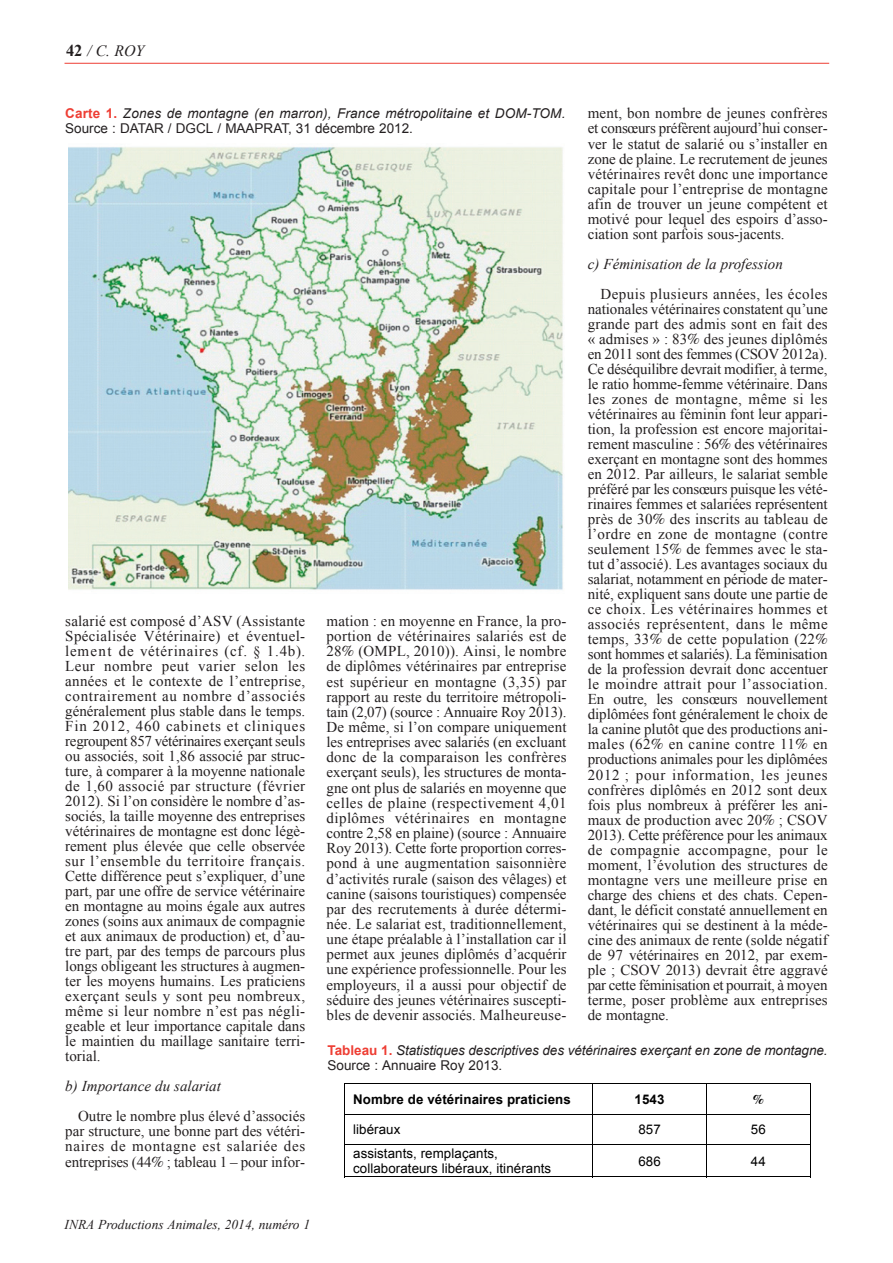
<style>
.page{position:relative;width:893px;height:1263px;background:#fff}
.page>*{position:absolute;margin:0;border:0;box-sizing:border-box;transform-origin:0 0}
.t1{font:italic 15.75px "Times New Roman";color:#231f20}
.t2{font:15px/15px "Times New Roman";color:#231f20;text-align:justify}
.t3{font:15px/30px "Times New Roman";letter-spacing:.03em;color:#231f20}
.t4{font:italic 13.5px/15px "Arial";letter-spacing:-.005em;color:#231f20}
.t5{font:italic 13.5px "Times New Roman";color:#231f20}
.t6{font:13.35px/15.5px "Arial MT+XRQXUB";letter-spacing:.005em;color:#000}
.t7{font:13.35px "Arial Bold MT+NFPWDX";letter-spacing:.005em;color:#000}
.t8{font:13.35px "Century Schoolbook BT Bold+KHKRHI";color:#000}
.s1{font-weight:700;font-style:normal;font-size:16.5px}
.s2{font-style:italic}
.s3{font-family:"Century Schoolbook BT";font-style:italic}
.s4{font-weight:700;font-style:normal;color:#ee3e34}
.s5{font-style:normal}
</style>
<div class="page">
<hr style="left:65px;top:63px;width:764px;height:1px;background:#ee3e34">
<img style="left:68px;top:147px;width:495px;height:443px">
<hr style="left:345px;top:1083px;width:466px;height:1px;background:#000">
<hr style="left:345px;top:1084px;width:1px;height:30px;background:#000">
<hr style="left:592px;top:1084px;width:1px;height:30px;background:#000">
<hr style="left:706px;top:1084px;width:1px;height:30px;background:#000">
<hr style="left:810px;top:1084px;width:1px;height:30px;background:#000">
<hr style="left:345px;top:1114px;width:466px;height:1px;background:#000">
<hr style="left:345px;top:1114px;width:1px;height:30px;background:#000">
<hr style="left:592px;top:1114px;width:1px;height:30px;background:#000">
<hr style="left:706px;top:1114px;width:1px;height:30px;background:#000">
<hr style="left:810px;top:1114px;width:1px;height:30px;background:#000">
<hr style="left:345px;top:1144px;width:466px;height:1px;background:#000">
<hr style="left:345px;top:1145px;width:1px;height:32px;background:#000">
<hr style="left:345px;top:1176px;width:247px;height:1px;background:#000">
<hr style="left:592px;top:1145px;width:1px;height:32px;background:#000">
<hr style="left:593px;top:1176px;width:113px;height:1px;background:#000">
<hr style="left:706px;top:1145px;width:1px;height:32px;background:#000">
<hr style="left:707px;top:1176px;width:103px;height:1px;background:#000">
<hr style="left:810px;top:1145px;width:1px;height:32px;background:#000">
<p class="t1" style="left:66px;top:42px;width:80px"><span class="s1">42</span> / C. ROY</p>
<p class="t2" style="left:588px;top:106px;width:242px">ment, bon nombre de jeunes confrères et consœurs préfèrent aujourd’hui conser&shy;ver le statut de salarié ou s’installer en zone de plaine. Le recrutement de jeunes vétérinaires revêt donc une importance capitale pour l’entreprise de montagne afin de trouver un jeune compétent et motivé pour lequel des espoirs d’asso&shy;ciation sont parfois sous-jacents.</p>
<p class="t3" style="left:600px;top:249px;width:229px;text-indent:-13px"><span class="s2">c) Féminisation de la profession<br></span>Depuis plusieurs années, les écoles</p>
<p class="t2" style="left:588px;top:302px;width:242px">nationales vétérinaires constatent qu’une grande part des admis sont en fait des « admises » : 83<span class="s3">%</span> des jeunes diplômés en 2011 sont des femmes (CSOV 2012a).<br>Ce déséquilibre devrait modifier, à terme, le ratio homme-femme vétérinaire. Dans les zones de montagne, même si les vétérinaires au féminin font leur appari&shy;tion, la profession est encore majoritai&shy;rement masculine : 56<span class="s3">%</span> des vétérinaires exerçant en montagne sont des hommes en 2012. Par ailleurs, le salariat semble préféré par les consœurs puisque les vété&shy;rinaires femmes et salariées représentent près de 30<span class="s3">%</span> des inscrits au tableau de l’ordre en zone de montagne (contre seulement 15<span class="s3">%</span> de femmes avec le sta&shy;tut d’associé). Les avantages sociaux du salariat, notamment en période de mater&shy;nité, expliquent sans doute une partie de ce choix. Les vétérinaires hommes et associés représentent, dans le même temps, 33<span class="s3">%</span> de cette population (22<span class="s3">% </span>sont hommes et salariés). La féminisation de la profession devrait donc accentuer le moindre attrait pour l’association.<br>En outre, les consœurs nouvellement diplômées font généralement le choix de la canine plutôt que des productions ani&shy;males (62<span class="s3">%</span> en canine contre 11<span class="s3">%</span> en productions animales pour les diplômées 2012 ; pour information, les jeunes confrères diplômés en 2012 sont deux fois plus nombreux à préférer les ani&shy;maux de production avec 20<span class="s3">%</span> ; CSOV 2013). Cette préférence pour les animaux de compagnie accompagne, pour le moment, l’évolution des structures de montagne vers une meilleure prise en charge des chiens et des chats. Cepen&shy;dant, le déficit constaté annuellement en vétérinaires qui se destinent à la méde&shy;cine des animaux de rente (solde négatif de 97 vétérinaires en 2012, par exem&shy;ple ; CSOV 2013) devrait être aggravé par cette féminisation et pourrait, à moyen terme, poser problème aux entreprises de montagne.</p>
<p class="t4" style="left:65px;top:105px;width:502px"><span class="s4">Carte 1.</span> Zones de montagne (en marron), France métropolitaine et DOM-TOM.<br><span class="s5">Source : DATAR / DGCL / MAAPRAT, 31 décembre 2012.</span></p>
<p class="t2" style="left:326px;top:613px;width:242px">mation : en moyenne en France, la pro&shy;portion de vétérinaires salariés est de 28<span class="s3">%</span> (OMPL, 2010)). Ainsi, le nombre de diplômes vétérinaires par entreprise est supérieur en montagne (3,35) par rapport au reste du territoire métropoli&shy;tain (2,07) (source : Annuaire Roy 2013).<br>De même, si l’on compare uniquement les entreprises avec salariés (en excluant donc de la comparaison les confrères exerçant seuls), les structures de monta&shy;gne ont plus de salariés en moyenne que celles de plaine (respectivement 4,01 diplômes vétérinaires en montagne contre 2,58 en plaine) (source : Annuaire Roy 2013). Cette forte proportion corres&shy;pond à une augmentation saisonnière d’activités rurale (saison des vêlages) et canine (saisons touristiques) compensée par des recrutements à durée détermi&shy;née. Le salariat est, traditionnellement, une étape préalable à l’installation car il permet aux jeunes diplômés d’acquérir une expérience professionnelle. Pour les employeurs, il a aussi pour objectif de séduire des jeunes vétérinaires suscepti&shy;bles de devenir associés. Malheureuse-</p>
<p class="t2" style="left:65px;top:613px;width:242px">salarié est composé d’ASV (Assistante Spécialisée Vétérinaire) et éventuel&shy;lement de vétérinaires (cf. § 1.4b).<br>Leur nombre peut varier selon les années et le contexte de l’entreprise, contrairement au nombre d’associés généralement plus stable dans le temps.<br>Fin 2012, 460 cabinets et cliniques regroupent 857 vétérinaires exerçant seuls ou associés, soit 1,86 associé par struc&shy;ture, à comparer à la moyenne nationale de 1,60 associé par structure (février 2012). Si l’on considère le nombre d’as&shy;sociés, la taille moyenne des entreprises vétérinaires de montagne est donc légè&shy;rement plus élevée que celle observée sur l’ensemble du territoire français.<br>Cette différence peut s’expliquer, d’une part, par une offre de service vétérinaire en montagne au moins égale aux autres zones (soins aux animaux de compagnie et aux animaux de production) et, d’au&shy;tre part, par des temps de parcours plus longs obligeant les structures à augmen&shy;ter les moyens humains. Les praticiens exerçant seuls y sont peu nombreux, même si leur nombre n’est pas négli&shy;geable et leur importance capitale dans le maintien du maillage sanitaire terri&shy;torial.</p>
<p class="t2" style="left:78px;top:1071px;width:229px;line-height:30.2px;text-indent:-13px"><span class="s2">b) Importance du salariat<br></span>Outre le nombre plus élevé d’associés</p>
<p class="t2" style="left:65px;top:1124px;width:241px">par structure, une bonne part des vétéri&shy;naires de montagne est salariée des entreprises (44<span class="s3">%</span> ; tableau 1 – pour infor-</p>
<p class="t4" style="left:327px;top:1043px;width:502px"><span class="s4">Tableau 1.</span> Statistiques descriptives des vétérinaires exerçant en zone de montagne.<br><span class="s5">Source : Annuaire Roy 2013.</span></p>
<p class="t7" style="left:353px;top:1091px;width:219px">Nombre de vétérinaires praticiens</p>
<p class="t7" style="left:635px;top:1091px;width:31px">1543</p>
<p class="t8" style="left:753px;top:1090px;width:13px">%</p>
<p class="t6" style="left:353px;top:1122px;width:49px">libéraux</p>
<p class="t6" style="left:638px;top:1122px;width:24px">857</p>
<p class="t6" style="left:751px;top:1122px;width:16px">56</p>
<p class="t6" style="left:353px;top:1145px;width:200px">assistants, remplaçants, collaborateurs libéraux, itinérants</p>
<p class="t6" style="left:638px;top:1153px;width:24px">686</p>
<p class="t6" style="left:751px;top:1153px;width:16px">44</p>
<p class="t5" style="left:65px;top:1217px;width:247px">INRA Productions Animales, 2014, numéro 1</p>
</div>
